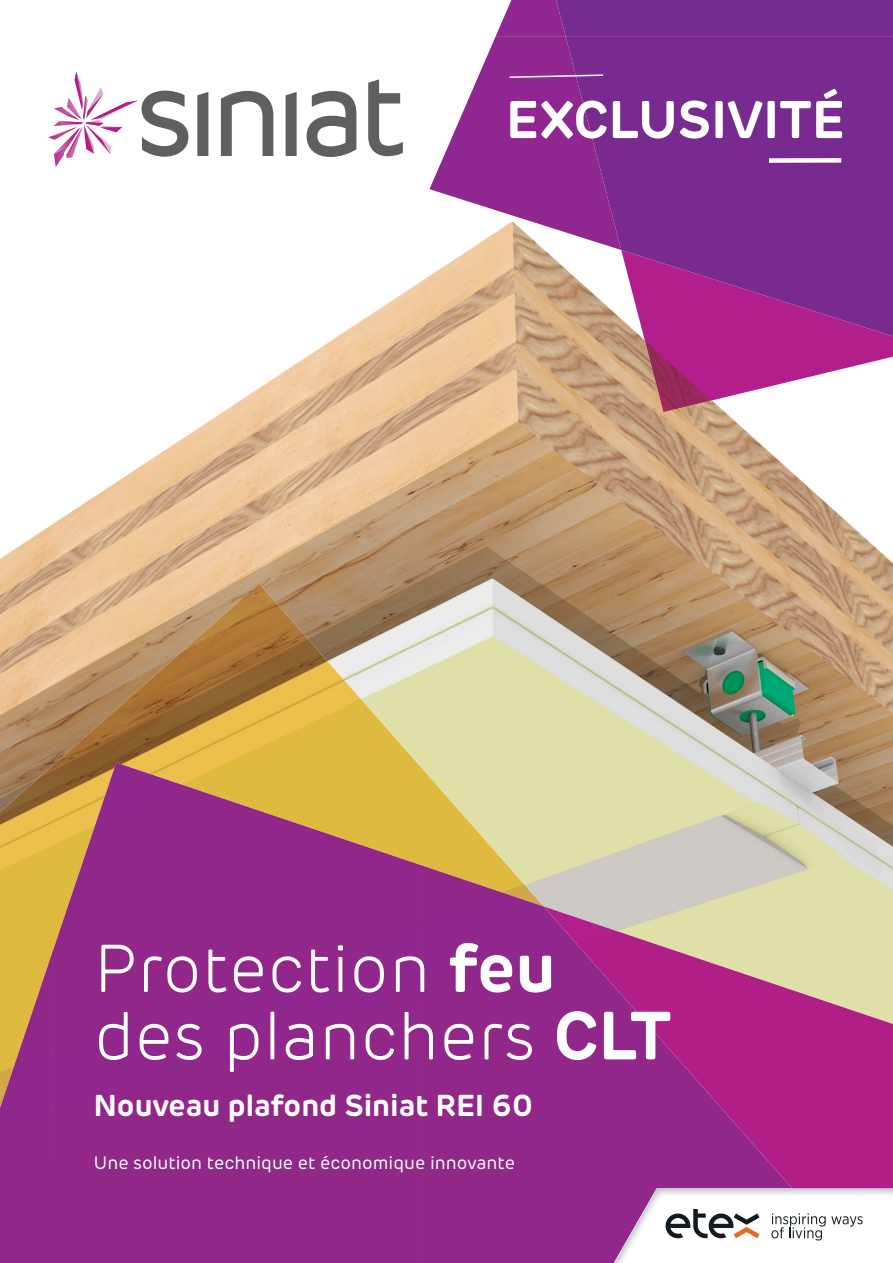
<style>
.page{position:relative;width:893px;height:1263px;background:#fff}
.page>*{position:absolute;margin:0;border:0;box-sizing:border-box;transform-origin:0 0}
.t1{font:300 67.5px/67.5px "Rubrik Edge New";color:#fff}
.t2{font:700 52.5px "Rubrik Edge New";letter-spacing:.005em;color:#fff}
.t3{font:700 30px "Rubrik Edge New";color:#fff}
.t4{font:18px "Rubrik Edge New";color:#fff}
.s1{font-weight:700}
</style>
<div class="page">
<img style="left:0;top:90px;width:893px;height:816px">
<img style="left:197px;top:584px;width:149px;height:227px">
<img style="left:98px;top:637px;width:100px;height:125px">
<img style="left:346px;top:682px;width:50px;height:129px">
<img style="left:49px;top:725px;width:50px;height:136px">
<img style="left:395px;top:738px;width:50px;height:123px">
<img style="left:0;top:768px;width:50px;height:183px">
<img style="left:445px;top:794px;width:50px;height:67px">
<img style="left:494px;top:850px;width:50px;height:11px">
<img style="left:792px;top:906px;width:101px;height:282px">
<img style="left:621px;top:336px;width:272px;height:76px">
<div style="left:317px;top:811px;width:93px;height:19px;background:#e0ba40"></div>
<img style="left:49px;top:861px;width:3px;height:90px">
<img style="left:423px;top:861px;width:121px;height:4px">
<img style="left:52px;top:762px;width:265px;height:501px">
<div style="left:317px;top:830px;width:106px;height:433px;background:#902789"></div>
<img style="left:422px;top:865px;width:159px;height:398px">
<img style="left:0;top:951px;width:53px;height:312px">
<div style="left:581px;top:1188px;width:33px;height:75px;background:#902789"></div>
<img style="left:544px;top:906px;width:248px;height:282px">
<img style="left:429px;top:36px;width:137px;height:214px">
<svg style="left:496px;top:0;width:397px;height:36px;background:#7d2d92"></svg>
<img style="left:566px;top:36px;width:327px;height:300px">
<svg style="left:614px;top:1188px;width:279px;height:75px"></svg>
<svg style="left:307px;top:91px;width:49px;height:66px"></svg>
<svg style="left:197px;top:92px;width:11px;height:64px"></svg>
<svg style="left:221px;top:91px;width:52px;height:65px"></svg>
<svg style="left:286px;top:92px;width:11px;height:64px"></svg>
<svg style="left:368px;top:79px;width:35px;height:77px"></svg>
<svg style="left:48px;top:71px;width:140px;height:96px"></svg>
<svg style="left:508px;top:74px;width:97px;height:5px"></svg>
<div style="left:769px;top:158px;width:72px;height:5px;background:#fff"></div>
<h2 class="t2" style="left:506px;top:87px;width:340px">EXCLUSIVITÉ</h2>
<h1 class="t1" style="left:94px;top:936px;width:579px">Protection <span class="s1">feu </span>des planchers <span class="s1">CLT</span></h1>
<h3 class="t3" style="left:94px;top:1087px;width:441px">Nouveau plafond Siniat REI 60</h3>
<p class="t4" style="left:94px;top:1152px;width:423px">Une solution technique et économique innovante</p>
</div>
